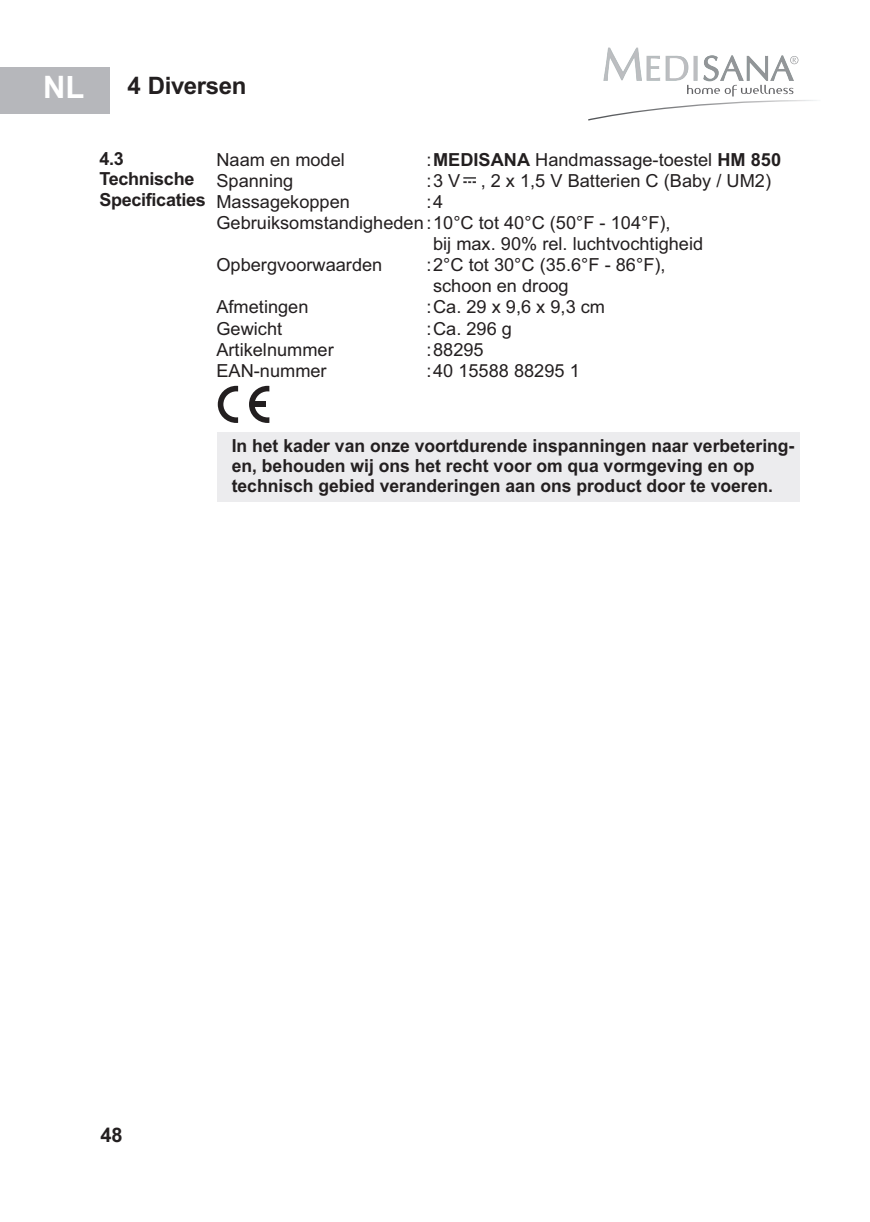
<style>
.page{position:relative;width:870px;height:1222px;background:#fff}
.page>*{position:absolute;margin:0;border:0;box-sizing:border-box;transform-origin:0 0}
.t1{font:700 31px "Arial";color:#fff}
.t2{font:700 24px "Arial";letter-spacing:-.015em;color:#231f20}
.t3{font:700 20px "Arial";color:#231f20}
.t4{font:18px/21.2px "Arial";color:#231f20}
.t5{font:700 18px/20.2px "Arial";color:#231f20}
.s1{font-weight:700}
</style>
<div class="page">
<div style="left:0;top:68px;width:110px;height:46px;background:#b6b7bb"></div>
<svg style="left:588px;top:47px;width:229px;height:74px"></svg>
<div style="left:218px;top:432px;width:582px;height:70px;background:#ececee"></div>
<svg style="left:249px;top:386px;width:20px;height:37px"></svg>
<svg style="left:218px;top:386px;width:20px;height:37px"></svg>
<img style="left:463px;top:177px;width:13px;height:7px">
<h1 class="t1" style="left:43px;top:75px;width:43px">NL</h1>
<h2 class="t2" style="left:127px;top:76px;width:120px">4 Diversen</h2>
<p class="t5" style="left:99px;top:150px;width:108px">4.3<br>Technische<br>Specificaties</p>
<p class="t4" style="left:426px;top:150px;width:356px">:<span class="s1">MEDISANA</span> Handmassage-toestel <span class="s1">HM 850 </span>:3 V , 2 x 1,5 V Batterien C (Baby / UM2) :4</p>
<p class="t4" style="left:216px;top:150px;width:456px">Naam en model<br>Spanning<br>Massagekoppen<br>Gebruiksomstandigheden:10°C tot 40°C (50°F - 104°F),</p>
<p class="t4" style="left:216px;top:256px;width:167px">Opbergvoorwaarden</p>
<p class="t4" style="left:216px;top:298px;width:119px">Afmetingen<br>Gewicht<br>Artikelnummer<br>EAN-nummer</p>
<p class="t4" style="left:433px;top:235px;width:272px">bij max. 90% rel. luchtvochtigheid</p>
<p class="t4" style="left:433px;top:277px;width:137px">schoon en droog</p>
<p class="t4" style="left:426px;top:256px;width:240px">:2°C tot 30°C (35.6°F - 86°F),</p>
<p class="t4" style="left:426px;top:298px;width:180px">:Ca. 29 x 9,6 x 9,3 cm :Ca. 296 g<br>:88295<br>:40 15588 88295 1</p>
<p class="t5" style="left:232px;top:437px;width:564px">In het kader van onze voortdurende inspanningen naar verbetering&shy;en, behouden wij ons het recht voor om qua vormgeving en op technisch gebied veranderingen aan ons product door te voeren.</p>
<p class="t3" style="left:100px;top:1127px;width:24px">48</p>
</div>
